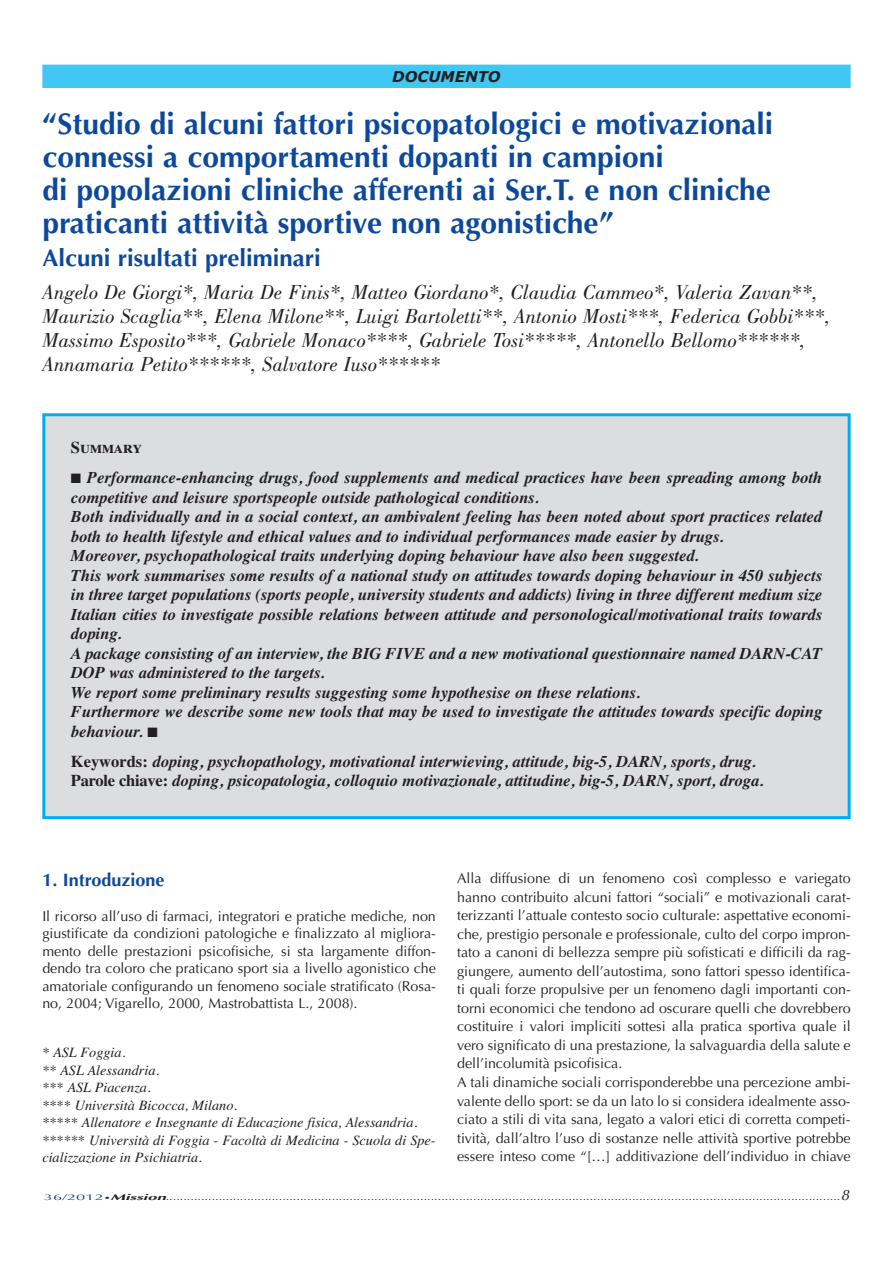
<style>
.page{position:relative;width:893px;height:1263px;background:#fff}
.page>*{position:absolute;margin:0;border:0;box-sizing:border-box;transform-origin:0 0}
.t1{font:700 30px/33px "Optima";color:#0d499a}
.t2{font:700 24px "Optima";color:#0d499a}
.t3{font:italic 21px/24px "Bodoni";color:#231f20}
.t4{font:700 18px "Optima";color:#0d499a}
.t5{font:italic 700 16.5px/19.5px "Times";color:#231f20}
.t6{font:16.5px "Times Bold SC";color:#231f20}
.t7{font:italic 700 15px "Verdana";color:#231f20}
.t8{font:14.25px/18.6px "Optima";color:#231f20;text-align:justify}
.t9{font:italic 14.25px/17.4px "Times";color:#231f20}
.t10{font:10.5px "Optima";color:#231f20}
.s1{font-style:normal}
.s2{font-size:8.25px;color:#0d499a}
.s3{font-size:6.3px}
.s4{font-weight:700;font-style:italic;font-size:8.25px}
.s5{font-style:italic;font-size:15px}
</style>
<div class="page">
<div style="left:45px;top:416px;width:802px;height:400px;background:#dcdddf"></div>
<div style="left:42px;top:413px;width:808px;height:406px;border:3px solid #00aeef"></div>
<div style="left:42px;top:65px;width:808px;height:23px;background:#40c7f4"></div>
<p class="t7" style="left:392px;top:70px;width:110px">DOCUMENTO</p>
<h1 class="t1" style="left:42px;top:110px;width:732px">“Studio di alcuni fattori psicopatologici e motivazionali connessi a comportamenti dopanti in campioni<br>di popolazioni cliniche afferenti ai Ser.T. e non cliniche praticanti attività sportive non agonistiche”</h1>
<h2 class="t2" style="left:42px;top:248px;width:280px">Alcuni risultati preliminari</h2>
<p class="t3" style="left:42px;top:280px;width:789px">Angelo De Giorgi*, Maria De Finis*, Matteo Giordano*, Claudia Cammeo*, Valeria Zavan**, Maurizio Scaglia**, Elena Milone**, Luigi Bartoletti**, Antonio Mosti***, Federica Gobbi***, Massimo Esposito***, Gabriele Monaco****, Gabriele Tosi*****, Antonello Bellomo******, Annamaria Petito******, Salvatore Iuso******</p>
<p class="t6" style="left:71px;top:438px;width:73px">Summary</p>
<p class="t5" style="left:71px;top:469px;width:753px">■ Performance-enhancing drugs, food supplements and medical practices have been spreading among both competitive and leisure sportspeople outside pathological conditions.<br>Both individually and in a social context, an ambivalent feeling has been noted about sport practices related both to health lifestyle and ethical values and to individual performances made easier by drugs.<br>Moreover, psychopathological traits underlying doping behaviour have also been suggested.<br>This work summarises some results of a national study on attitudes towards doping behaviour in 450 subjects in three target populations (sports people, university students and addicts) living in three different medium size Italian cities to investigate possible relations between attitude and personological/motivational traits towards doping.<br>A package consisting of an interview, the BIG FIVE and a new motivational questionnaire named DARN-CAT DOP was administered to the targets.<br>We report some preliminary results suggesting some hypothesise on these relations.<br>Furthermore we describe some new tools that may be used to investigate the attitudes towards specific doping behaviour. ■</p>
<p class="t5" style="left:71px;top:753px;width:694px"><span class="s1">Keywords:</span> doping, psychopathology, motivational interwieving, attitude, big-5, DARN, sports, drug.<br><span class="s1">Parole chiave:</span> doping, psicopatologia, colloquio motivazionale, attitudine, big-5, DARN, sport, droga.</p>
<p class="t4" style="left:42px;top:872px;width:124px">1. Introduzione</p>
<p class="t8" style="left:42px;top:909px;width:395px;line-height:17.4px">Il ricorso all’uso di farmaci, integratori e pratiche mediche, non giustificate da condizioni patologiche e finalizzato al migliora&shy;mento delle prestazioni psicofisiche, si sta largamente diffon&shy;dendo tra coloro che praticano sport sia a livello agonistico che amatoriale configurando un fenomeno sociale stratificato (Rosa&shy;no, 2004; Vigarello, 2000, Mastrobattista L., 2008).</p>
<p class="t9" style="left:42px;top:1045px;width:395px">* ASL Foggia.<br>** ASL Alessandria.<br>*** ASL Piacenza.<br>**** Università Bicocca, Milano.<br>***** Allenatore e Insegnante di Educazione fisica, Alessandria. ****** Università di Foggia - Facoltà di Medicina - Scuola di Spe&shy;cializzazione in Psichiatria.</p>
<p class="t8" style="left:457px;top:870px;width:395px;text-align:left">Alla diffusione di un fenomeno così complesso e variegato hanno contribuito alcuni fattori “sociali” e motivazionali carat&shy;terizzanti l’attuale contesto socio culturale: aspettative economi&shy;che, prestigio personale e professionale, culto del corpo impron&shy;tato a canoni di bellezza sempre più sofisticati e difficili da rag&shy;giungere, aumento dell’autostima, sono fattori spesso identifica&shy;ti quali forze propulsive per un fenomeno dagli importanti con&shy;torni economici che tendono ad oscurare quelli che dovrebbero costituire i valori impliciti sottesi alla pratica sportiva quale il vero significato di una prestazione, la salvaguardia della salute e dell’incolumità psicofisica.<br>A tali dinamiche sociali corrisponderebbe una percezione ambi&shy;valente dello sport: se da un lato lo si considera idealmente asso&shy;ciato a stili di vita sana, legato a valori etici di corretta competi&shy;tività, dall’altro l’uso di sostanze nelle attività sportive potrebbe essere inteso come “[…] additivazione dell’individuo in chiave</p>
<p class="t10" style="left:44px;top:1192px;width:809px"><span class="s2">36/2012</span><span class="s3">•</span><span class="s4">Mission</span>...............................................................................................................................................................................................<span class="s5">8</span></p>
</div>
